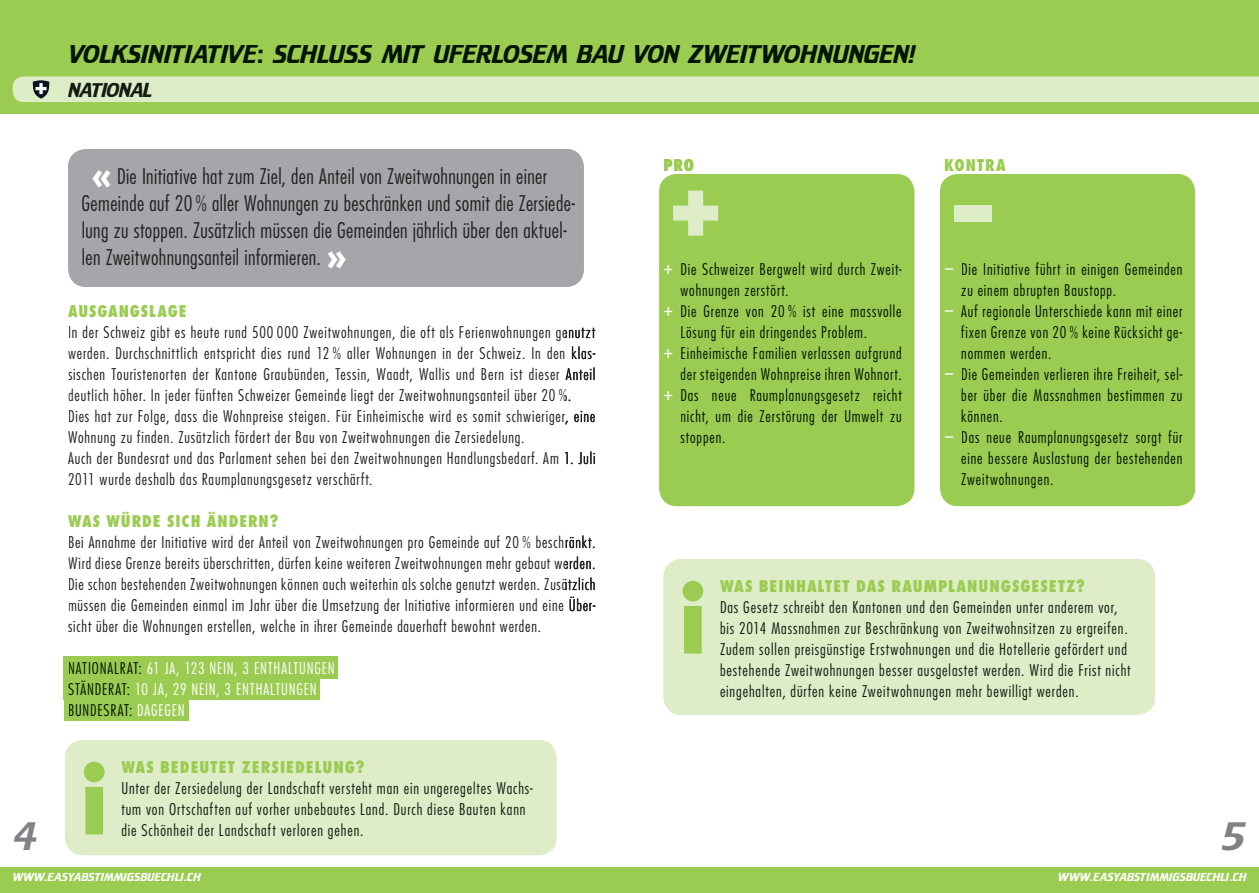
<style>
.page{position:relative;width:1259px;height:893px;background:#fff}
.page>*{position:absolute;margin:0;border:0;box-sizing:border-box;transform-origin:0 0}
.t1{font:800 condensed 90px "Futura Std";color:#9bcc52}
.t2{font:800 75px "Futura Std";color:#deecc8}
.t3{font:42px "Biathlon";color:#808285}
.t4{font:800 37.5px "Futura Std";color:#fff}
.t5{font:27px "Biathlon";letter-spacing:-.01em;color:#011500}
.t6{font:300 condensed 21px/27px "Futura Std";letter-spacing:.02em;color:#231f20}
.t7{font:21px "Biathlon";letter-spacing:-.045em;color:#151b12}
.t8{font:300 condensed 15.75px/21px "Futura Std";letter-spacing:.055em;color:#231f20}
.t9{font:300 condensed 15.75px "Futura Std";letter-spacing:.055em;color:#011500}
.t10{font:300 condensed 15.75px/21px "Futura Std";letter-spacing:.055em;color:#151b12}
.t11{font:800 condensed 15.75px "Futura Std";letter-spacing:.06em;color:#9bcc52}
.t12{font:300 condensed 15.75px/21px "Futura Std";letter-spacing:.05em;color:#fff}
.t13{font:12px "Biathlon";letter-spacing:.015em;color:#fff}
.s1{color:#011500}
.s2{font-weight:400;font-size:17.55px;color:#fff}
.s3{font-weight:400;font-size:19.5px;color:#fff}
</style>
<div class="page">
<div style="left:0;top:0;width:693px;height:113px;background:#9bcc52"></div>
<div style="left:64px;top:656px;width:274px;height:22px;background:#9bcc52"></div>
<div style="left:64px;top:677px;width:256px;height:22px;background:#9bcc52"></div>
<div style="left:64px;top:698px;width:124px;height:22px;background:#9bcc52"></div>
<div style="left:68px;top:149px;width:516px;height:138px;background:#a5a6aa;border-radius:18px"></div>
<div style="left:65px;top:740px;width:491px;height:115px;background:#deecc8;border-radius:18px"></div>
<div style="left:566px;top:0;width:693px;height:113px;background:#9bcc52"></div>
<div style="left:13px;top:77px;width:1246px;height:25px;background:#deecc8"></div>
<div style="left:659px;top:174px;width:255px;height:332px;background:#9bcc52;border-radius:18px"></div>
<div style="left:940px;top:174px;width:255px;height:332px;background:#9bcc52;border-radius:18px"></div>
<svg style="left:566px;top:327px;width:29px;height:12px"></svg>
<svg style="left:572px;top:346px;width:23px;height:14px"></svg>
<svg style="left:566px;top:367px;width:29px;height:14px"></svg>
<svg style="left:566px;top:410px;width:29px;height:15px"></svg>
<svg style="left:566px;top:451px;width:29px;height:14px"></svg>
<svg style="left:566px;top:535px;width:29px;height:14px"></svg>
<svg style="left:566px;top:556px;width:29px;height:14px"></svg>
<svg style="left:566px;top:577px;width:29px;height:14px"></svg>
<svg style="left:569px;top:597px;width:26px;height:15px"></svg>
<svg style="left:569px;top:149px;width:15px;height:138px"></svg>
<div style="left:663px;top:559px;width:492px;height:156px;background:#deecc8;border-radius:18px"></div>
<div style="left:0;top:867px;width:1259px;height:26px;background:#9bcc52"></div>
<h3 class="t5" style="left:68px;top:40px;width:851px">VOLKSINITIATIVE: SCHLUSS MIT UFERLOSEM BAU VON ZWEITWOHNUNGEN!</h3>
<h3 class="t7" style="left:68px;top:79px;width:85px">NATIONAL</h3>
<h3 class="t6" style="left:117px;top:163px;width:431px">Die Initiative hat zum Ziel, den Anteil von Zweitwohnungen in einer</h3>
<h3 class="t6" style="left:293px;top:217px;width:17px">en</h3>
<h3 class="t6" style="left:552px;top:217px;width:9px">e</h3>
<h3 class="t6" style="left:82px;top:244px;width:241px">len Zweitwohnungsanteil informieren.</h3>
<h3 class="t4" style="left:91px;top:151px;width:23px">«</h3>
<h3 class="t6" style="left:82px;top:190px;width:495px">Gemeinde auf 20 % aller Wohnungen zu beschränken und somit die Zersiede&shy;lung zu stoppen. Zusätzlich müssen die Gemeinden jährlich über den aktuel-</h3>
<h3 class="t4" style="left:326px;top:232px;width:23px">»</h3>
<p class="t11" style="left:68px;top:301px;width:120px">AUSGANGSLAGE</p>
<p class="t8" style="left:68px;top:322px;width:529px">In der Schweiz gibt es heute rund 500 000 Zweitwohnungen, die oft als Ferienwohnungen genutzt werden. Durchschnittlich entspricht dies rund 12 % aller Wohnungen in der Schweiz. In den klas&shy;sischen Touristenorten der Kantone Graubünden, Tessin, Waadt, Wallis und Bern ist dieser Anteil deutlich höher. In jeder fünften Schweizer Gemeinde liegt der Zweitwohnungsanteil über 20 %.<br>Dies hat zur Folge, dass die Wohnpreise steigen. Für Einheimische wird es somit schwieriger, eine</p>
<p class="t8" style="left:68px;top:448px;width:529px">Auch der Bundesrat und das Parlament sehen bei den Zweitwohnungen Handlungsbedarf. Am 1. Juli</p>
<p class="t8" style="left:252px;top:343px;width:5px">t</p>
<p class="t8" style="left:360px;top:343px;width:7px">e</p>
<p class="t8" style="left:221px;top:385px;width:13px">en</p>
<p class="t8" style="left:414px;top:385px;width:7px">e</p>
<p class="t8" style="left:68px;top:427px;width:458px">Wohnung zu finden. Zusätzlich fördert der Bau von Zweitwohnungen die Zersiedelung.</p>
<p class="t8" style="left:68px;top:469px;width:306px">2011 wurde deshalb das Raumplanungsgesetz verschärft.</p>
<p class="t11" style="left:68px;top:511px;width:212px">WAS WÜRDE SICH ÄNDERN?</p>
<p class="t8" style="left:68px;top:532px;width:529px;text-align:justify">Bei Annahme der Initiative wird der Anteil von Zweitwohnungen pro Gemeinde auf 20 % beschränkt.<br>Wird diese Grenze bereits überschritten, dürfen keine weiteren Zweitwohnungen mehr gebaut werden.<br>Die schon bestehenden Zweitwohnungen können auch weiterhin als solche genutzt werden. Zusätzlich müssen die Gemeinden einmal im Jahr über die Umsetzung der Initiative informieren und eine Über-</p>
<p class="t8" style="left:68px;top:616px;width:474px">sicht über die Wohnungen erstellen, welche in ihrer Gemeinde dauerhaft bewohnt werden.</p>
<p class="t12" style="left:68px;top:658px;width:268px"><span class="s1">NATIONALRAT:</span> 61 JA, 123 NEIN, 3 ENTHALTUNGEN<br><span class="s1">STÄNDERAT:</span> 10 JA, 29 NEIN, 3 ENTHALTUNGEN<br><span class="s1">BUNDESRAT:</span> DAGEGEN</p>
<p class="t11" style="left:663px;top:155px;width:32px">PRO</p>
<p class="t11" style="left:944px;top:155px;width:63px">KONTRA</p>
<h2 class="t2" style="left:665px;top:160px;width:61px">+</h2>
<p class="t9" style="left:663px;top:260px;width:240px"><span class="s2">+</span> Die Schweizer Bergwelt wird durch Zweit-</p>
<p class="t9" style="left:680px;top:281px;width:109px">wohnungen zerstört.</p>
<p class="t9" style="left:663px;top:302px;width:240px"><span class="s2">+</span> Die Grenze von 20 % ist eine massvolle</p>
<p class="t9" style="left:680px;top:323px;width:188px">Lösung für ein dringendes Problem.</p>
<p class="t9" style="left:663px;top:344px;width:240px"><span class="s2">+</span> Einheimische Familien verlassen aufgrund</p>
<p class="t9" style="left:680px;top:365px;width:223px">der steigenden Wohnpreise ihren Wohnort.</p>
<p class="t9" style="left:663px;top:386px;width:240px"><span class="s2">+</span> Das neue Raumplanungsgesetz reicht</p>
<p class="t9" style="left:680px;top:407px;width:223px">nicht, um die Zerstörung der Umwelt zu</p>
<p class="t9" style="left:680px;top:428px;width:46px">stoppen.</p>
<h2 class="t2" style="left:954px;top:159px;width:39px">–</h2>
<p class="t9" style="left:944px;top:260px;width:240px"><span class="s3">−</span> Die Initiative führt in einigen Gemeinden</p>
<p class="t9" style="left:961px;top:281px;width:156px">zu einem abrupten Baustopp.</p>
<p class="t9" style="left:944px;top:302px;width:240px"><span class="s3">−</span> Auf regionale Unterschiede kann mit einer</p>
<p class="t9" style="left:961px;top:323px;width:223px">fixen Grenze von 20 % keine Rücksicht ge-</p>
<p class="t9" style="left:961px;top:344px;width:92px">nommen werden.</p>
<p class="t9" style="left:944px;top:365px;width:239px"><span class="s3">−</span> Die Gemeinden verlieren ihre Freiheit, sel-</p>
<p class="t9" style="left:961px;top:386px;width:223px">ber über die Massnahmen bestimmen zu</p>
<p class="t9" style="left:961px;top:407px;width:43px">können.</p>
<p class="t9" style="left:944px;top:428px;width:240px"><span class="s3">−</span> Das neue Raumplanungsgesetz sorgt für</p>
<p class="t9" style="left:961px;top:449px;width:223px">eine bessere Auslastung der bestehenden</p>
<p class="t9" style="left:961px;top:470px;width:93px">Zweitwohnungen.</p>
<h1 class="t1" style="left:679px;top:564px;width:29px">i</h1>
<p class="t11" style="left:720px;top:577px;width:366px">WAS BEINHALTET DAS RAUMPLANUNGSGESETZ?</p>
<p class="t10" style="left:720px;top:597px;width:412px">Das Gesetz schreibt den Kantonen und den Gemeinden unter anderem vor, bis 2014 Massnahmen zur Beschränkung von Zweitwohnsitzen zu ergreifen.<br>Zudem sollen preisgünstige Erstwohnungen und die Hotellerie gefördert und bestehende Zweitwohnungen besser ausgelastet werden. Wird die Frist nicht eingehalten, dürfen keine Zweitwohnungen mehr bewilligt werden.</p>
<p class="t11" style="left:121px;top:758px;width:245px">WAS BEDEUTET ZERSIEDELUNG?</p>
<p class="t10" style="left:121px;top:778px;width:413px">Unter der Zersiedelung der Landschaft versteht man ein ungeregeltes Wachs&shy;tum von Ortschaften auf vorher unbebautes Land. Durch diese Bauten kann</p>
<h1 class="t1" style="left:81px;top:744px;width:29px">i</h1>
<h3 class="t3" style="left:13px;top:814px;width:27px">4</h3>
<h3 class="t3" style="left:1221px;top:814px;width:27px">5</h3>
<p class="t10" style="left:121px;top:820px;width:244px">die Schönheit der Landschaft verloren gehen.</p>
<p class="t13" style="left:13px;top:870px;width:189px">WWW.EASYABSTIMMIGSBUECHLI.CH</p>
<p class="t13" style="left:1058px;top:870px;width:189px">WWW.EASYABSTIMMIGSBUECHLI.CH</p>
</div>
